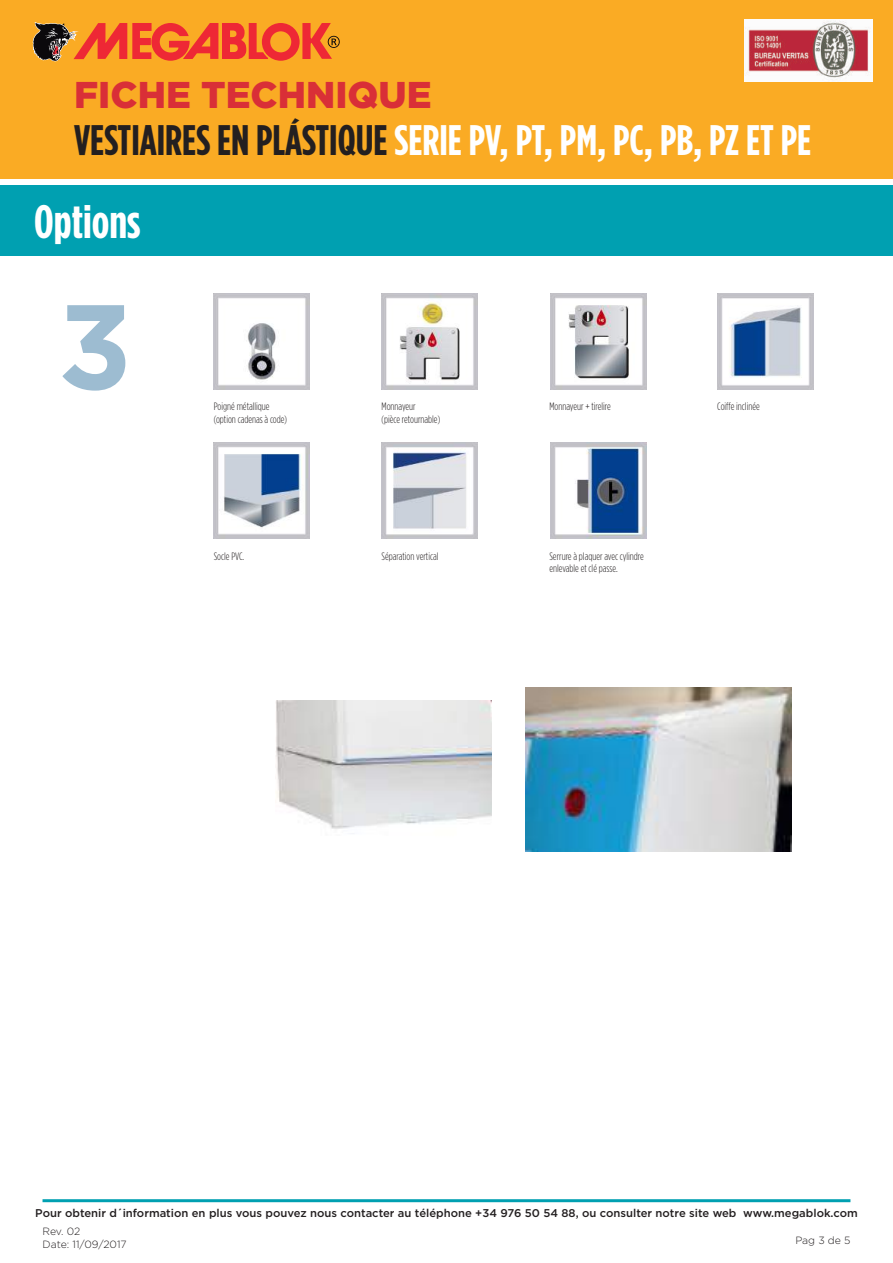
<style>
.page{position:relative;width:893px;height:1263px;background:#fff}
.page>*{position:absolute;margin:0;border:0;box-sizing:border-box;transform-origin:0 0}
.t1{font:700 120px "Gotham";color:#9dbcd1}
.t2{font:700 46.8px "Gotham Condensed";color:#fff}
.t3{font:700 42.75px "Gotham Condensed";color:#fff}
.t4{font:900 37.2px "Gotham";color:#d92f37}
.t5{font:500 11.25px "Gotham";color:#231f20}
.t6{font:300 10.65px/12.9px "Gotham Condensed";color:#231f20}
.t7{font:300 10.5px/12.6px "Gotham";letter-spacing:-.005em;color:#231f20}
.s1{color:#231f20}
</style>
<div class="page">
<div style="left:0;top:0;width:893px;height:178px;background:#faab24"></div>
<div style="left:0;top:185px;width:893px;height:71px;background:#00a0b1"></div>
<img style="left:744px;top:20px;width:128px;height:61px">
<svg style="left:33px;top:22px;width:307px;height:39px"></svg>
<hr style="left:43px;top:1199px;width:807px;height:3px;background:#00a0b1">
<img style="left:550px;top:293px;width:96px;height:96px">
<img style="left:550px;top:442px;width:96px;height:96px">
<img style="left:717px;top:293px;width:96px;height:96px">
<img style="left:382px;top:293px;width:96px;height:96px">
<img style="left:382px;top:442px;width:96px;height:96px">
<img style="left:214px;top:293px;width:95px;height:96px">
<img style="left:214px;top:442px;width:95px;height:96px">
<img style="left:276px;top:700px;width:215px;height:134px">
<img style="left:525px;top:687px;width:266px;height:165px">
<h3 class="t4" style="left:74px;top:69px;width:359px">FICHE TECHNIQUE</h3>
<h3 class="t3" style="left:74px;top:115px;width:739px"><span class="s1">VESTIAIRES EN PLÁSTIQUE</span> SERIE PV, PT, PM, PC, PB, PZ ET PE</h3>
<h2 class="t2" style="left:34px;top:194px;width:108px">Options</h2>
<h1 class="t1" style="left:58px;top:267px;width:76px">3</h1>
<p class="t6" style="left:214px;top:400px;width:75px">Poigné métallique (option cadenas à code)</p>
<p class="t6" style="left:214px;top:549px;width:32px">Socle PVC.</p>
<p class="t6" style="left:382px;top:400px;width:36px">Monnayeur</p>
<p class="t6" style="left:717px;top:400px;width:44px">Coiffe inclinée</p>
<p class="t6" style="left:382px;top:413px;width:60px">(pièce retournable)</p>
<p class="t6" style="left:549px;top:400px;width:63px">Monnayeur + tirelire</p>
<p class="t6" style="left:382px;top:549px;width:58px">Séparation vertical</p>
<p class="t6" style="left:549px;top:549px;width:96px">Serrure à plaquer avec cylindre enlevable et clé passe.</p>
<p class="t5" style="left:35px;top:1205px;width:824px">Pour obtenir d´information en plus vous pouvez nous contacter au téléphone +34 976 50 54 88, ou consulter notre site web www.megablok.com</p>
<p class="t7" style="left:43px;top:1225px;width:86px">Rev. 02<br>Date: 11/09/2017</p>
<p class="t7" style="left:795px;top:1234px;width:57px">Pag 3 de 5</p>
</div>
